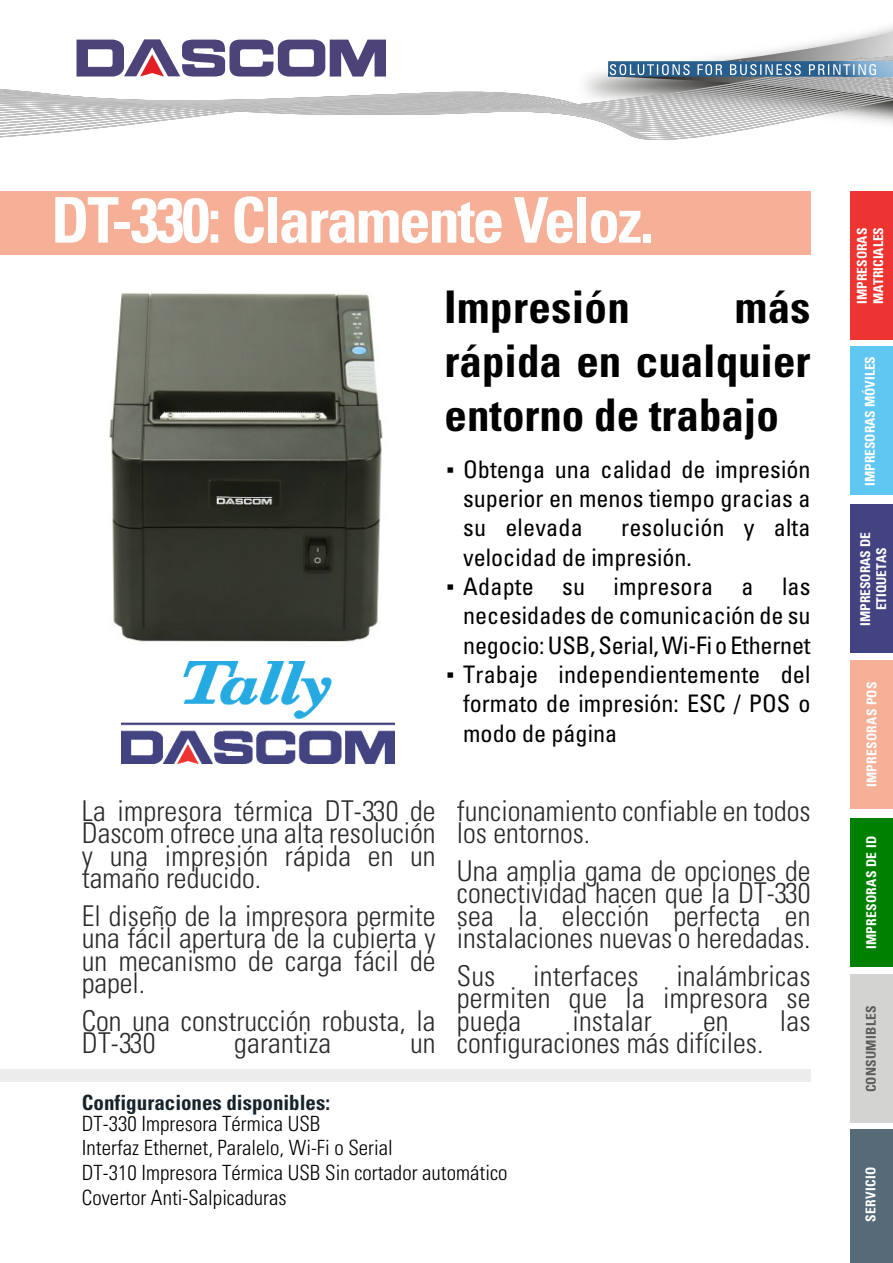
<style>
.page{position:relative;width:893px;height:1263px;background:#fff}
.page>*{position:absolute;margin:0;border:0;box-sizing:border-box;transform-origin:0 0}
.t1{font:700 condensed 63px "Univers";letter-spacing:-.035em;color:#fefefe}
.t2{font:700 condensed 45px/53.7px "Univers";color:#000;text-align:justify}
.t3{font:300 condensed 28.65px/22.5px "Univers";color:#2b2a29;text-align:justify}
.t4{font:condensed 24.15px/29.2px "Univers";color:#000;text-align:justify}
.t5{font:300 condensed 21px/24.6px "Univers";color:#000}
.t6{font:700 condensed 21px "Univers";color:#17232b}
.t7{font:700 condensed 13.5px/16.2px "Univers";color:#fff}
.t8{font:700 condensed 13.5px "Univers";letter-spacing:.02em;color:#fefefe}
.t9{font:700 condensed 13.5px "Univers";letter-spacing:.02em;color:#fff}
.t10{font:700 condensed 13.5px "Univers";letter-spacing:.02em;color:#5c5c5b}
.s1{font-family:"Times New Roman";font-stretch:normal}
</style>
<div class="page">
<div style="left:850px;top:660px;width:43px;height:149px;background:#f6b097"></div>
<div style="left:850px;top:191px;width:43px;height:149px;background:#ed3431"></div>
<div style="left:850px;top:347px;width:43px;height:148px;background:#60c6f2"></div>
<div style="left:850px;top:504px;width:43px;height:149px;background:#434381"></div>
<div style="left:850px;top:818px;width:43px;height:149px;background:#008000"></div>
<div style="left:850px;top:974px;width:43px;height:149px;background:#d3d3d2"></div>
<div style="left:850px;top:1129px;width:43px;height:134px;background:#576a77"></div>
<div style="left:0;top:1069px;width:810px;height:12px;background:#ececec"></div>
<svg style="left:0;top:26px;width:893px;height:114px"></svg>
<div style="left:0;top:191px;width:810px;height:64px;background:#f6b097"></div>
<img style="left:122px;top:661px;width:272px;height:102px">
<img style="left:109px;top:292px;width:274px;height:350px">
<h1 class="t1" style="left:51px;top:197px;width:604px">DT-330: Claramente Veloz.</h1>
<h2 class="t2" style="left:445px;top:285px;width:367px;text-indent:290px">más rápida en cualquier entorno de trabajo</h2>
<p class="t4" style="left:463px;top:457px;width:349px;text-indent:-17px"><span class="s1">▪</span> Obtenga una calidad de impresión superior en menos tiempo gracias a su elevada</p>
<h2 class="t2" style="left:444px;top:285px;width:187px">Impresión</h2>
<p class="t4" style="left:463px;top:515px;width:349px;text-indent:158px">resolución y alta velocidad de impresión.</p>
<p class="t4" style="left:463px;top:574px;width:349px;text-indent:-17px"><span class="s1">▪</span> Adapte su impresora a las necesidades de comunicación de su negocio: USB, Serial, Wi-Fi o Ethernet</p>
<p class="t4" style="left:463px;top:662px;width:349px;text-indent:-17px"><span class="s1">▪</span> Trabaje independientemente del formato de impresión: ESC / POS o modo de página</p>
<p class="t3" style="left:82px;top:802px;width:355px">La impresora térmica DT-330 de Dascom ofrece una alta resolución y una impresión rápida en un tamaño reducido.</p>
<p class="t3" style="left:82px;top:907px;width:355px">El diseño de la impresora permite una fácil apertura de la cubierta y un mecanismo de carga fácil de papel.</p>
<p class="t3" style="left:82px;top:1012px;width:355px">Con una construcción robusta, la<br>DT-330</p>
<p class="t3" style="left:234px;top:1034px;width:99px">garantiza</p>
<p class="t3" style="left:410px;top:1034px;width:27px">un</p>
<p class="t3" style="left:457px;top:802px;width:355px">funcionamiento confiable en todos los entornos.</p>
<p class="t3" style="left:457px;top:862px;width:355px">Una amplia gama de opciones de conectividad hacen que la DT-330 sea la elección perfecta en instalaciones nuevas o heredadas.</p>
<p class="t3" style="left:457px;top:967px;width:40px">Sus</p>
<p class="t3" style="left:533px;top:967px;width:107px">interfaces</p>
<p class="t3" style="left:457px;top:967px;width:355px;text-indent:219px">inalámbricas permiten que la impresora se pueda</p>
<p class="t3" style="left:572px;top:1012px;width:81px">instalar</p>
<p class="t3" style="left:703px;top:1012px;width:27px">en</p>
<p class="t3" style="left:780px;top:1012px;width:32px">las</p>
<p class="t3" style="left:457px;top:1034px;width:308px">configuraciones más difíciles.</p>
<p class="t6" style="left:82px;top:1095px;width:250px">Configuraciones disponibles:</p>
<p class="t5" style="left:82px;top:1113px;width:427px">DT-330 Impresora Térmica USB<br>Interfaz Ethernet, Paralelo, Wi-Fi o Serial<br>DT-310 Impresora Térmica USB Sin cortador automático Covertor Anti-Salpicaduras</p>
<p class="t7" style="left:855px;top:304px;width:79px;rotate:-90deg">IMPRESORAS<br>MATRICIALES</p>
<p class="t7" style="left:863px;top:486px;width:131px;rotate:-90deg">IMPRESORAS MÓVILES</p>
<p class="t7" style="left:859px;top:626px;width:95px;text-align:center;rotate:-90deg">IMPRESORAS DE<br>ETIQUETAS</p>
<p class="t8" style="left:867px;top:787px;width:107px;rotate:-90deg">IMPRESORAS POS</p>
<p class="t9" style="left:866px;top:949px;width:115px;rotate:-90deg">IMPRESORAS DE ID</p>
<p class="t10" style="left:866px;top:1092px;width:88px;rotate:-90deg">CONSUMIBLES</p>
<p class="t8" style="left:866px;top:1222px;width:56px;rotate:-90deg">SERVICIO</p>
</div>
